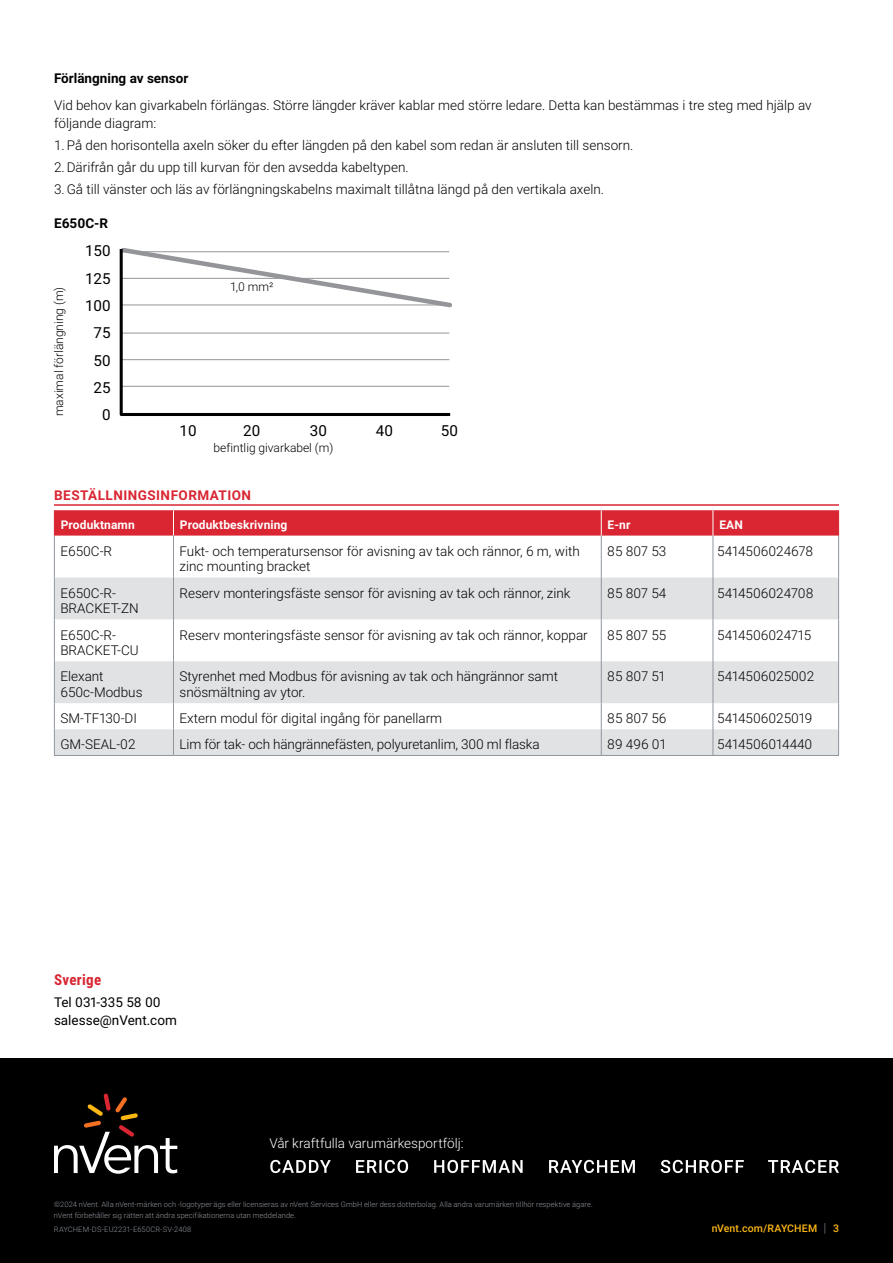
<style>
.page{position:relative;width:893px;height:1263px;background:#fff}
.page>*{position:absolute;margin:0;border:0;box-sizing:border-box;transform-origin:0 0}
.t1{font:15.15px/27.3px "Roboto";color:#000;text-align:center}
.t2{font:700 15px "Roboto Condensed";letter-spacing:.02em;color:#d92632}
.t3{font:300 13.5px/15.8px "Roboto";color:#000}
.t4{font:300 13.5px "Roboto";color:#fff}
.t5{font:13.5px/18px "Roboto";color:#000}
.t6{font:700 13.5px "Roboto";color:#000}
.t7{font:700 13.5px "Roboto";letter-spacing:.035em;color:#d92632}
.t8{font:300 12px "Roboto";color:#000}
.t9{font:700 12px "Roboto";letter-spacing:.01em;color:#fff}
.t10{font:500 10.5px "Roboto";letter-spacing:.015em;color:#fdb714}
.t11{font:300 7.5px/10.5px "Roboto";letter-spacing:.01em;color:#90969e}
.s1{font-weight:300;font-size:12.6px;color:#90969e}
</style>
<div class="page">
<div style="left:0;top:1058px;width:893px;height:205px;background:#000"></div>
<svg style="left:270px;top:1160px;width:569px;height:13px"></svg>
<svg style="left:54px;top:1093px;width:123px;height:81px"></svg>
<hr style="left:54px;top:504px;width:785px;height:2px;background:#d92632">
<svg style="left:119px;top:247px;width:333px;height:169px"></svg>
<svg style="left:55px;top:577px;width:783px;height:178px;fill:#e1e2e4"></svg>
<hr style="left:54px;top:536px;width:1px;height:41px;background:#90969e">
<hr style="left:173px;top:536px;width:1px;height:41px;background:#90969e">
<hr style="left:601px;top:536px;width:1px;height:41px;background:#90969e">
<hr style="left:713px;top:536px;width:1px;height:41px;background:#90969e">
<hr style="left:838px;top:536px;width:1px;height:41px;background:#90969e">
<hr style="left:54px;top:577px;width:1px;height:42px;background:#90969e">
<hr style="left:173px;top:577px;width:1px;height:42px;background:#90969e">
<hr style="left:601px;top:577px;width:1px;height:42px;background:#90969e">
<hr style="left:713px;top:577px;width:1px;height:42px;background:#90969e">
<hr style="left:838px;top:577px;width:1px;height:42px;background:#90969e">
<hr style="left:54px;top:619px;width:1px;height:42px;background:#90969e">
<hr style="left:173px;top:619px;width:1px;height:42px;background:#90969e">
<hr style="left:601px;top:619px;width:1px;height:42px;background:#90969e">
<hr style="left:713px;top:619px;width:1px;height:42px;background:#90969e">
<hr style="left:838px;top:619px;width:1px;height:42px;background:#90969e">
<hr style="left:54px;top:661px;width:1px;height:42px;background:#90969e">
<hr style="left:173px;top:661px;width:1px;height:42px;background:#90969e">
<hr style="left:601px;top:661px;width:1px;height:42px;background:#90969e">
<hr style="left:713px;top:661px;width:1px;height:42px;background:#90969e">
<hr style="left:838px;top:661px;width:1px;height:42px;background:#90969e">
<svg style="left:54px;top:703px;width:1px;height:52px"></svg>
<svg style="left:173px;top:703px;width:1px;height:52px"></svg>
<svg style="left:601px;top:703px;width:1px;height:52px"></svg>
<svg style="left:713px;top:703px;width:1px;height:52px"></svg>
<svg style="left:838px;top:703px;width:1px;height:52px"></svg>
<hr style="left:54px;top:755px;width:119px;height:1px;background:#90969e">
<hr style="left:173px;top:755px;width:428px;height:1px;background:#90969e">
<hr style="left:601px;top:755px;width:112px;height:1px;background:#90969e">
<hr style="left:713px;top:755px;width:126px;height:1px;background:#90969e">
<svg style="left:54px;top:510px;width:785px;height:26px;background:#d92b37"></svg>
<p class="t6" style="left:54px;top:69px;width:136px">Förlängning av sensor</p>
<p class="t3" style="left:54px;top:95px;width:759px;line-height:18px">Vid behov kan givarkabeln förlängas. Större längder kräver kablar med större ledare. Detta kan bestämmas i tre steg med hjälp av följande diagram:</p>
<p class="t3" style="left:54px;top:133px;width:581px;line-height:22.2px">1.På den horisontella axeln söker du efter längden på den kabel som redan är ansluten till sensorn.<br>2.Därifrån går du upp till kurvan för den avsedda kabeltypen.<br>3.Gå till vänster och läs av förlängningskabelns maximalt tillåtna längd på den vertikala axeln.</p>
<p class="t6" style="left:54px;top:214px;width:55px">E650C-R</p>
<p class="t8" style="left:50px;top:416px;width:131px;rotate:-90deg">maximal förlängning (m)</p>
<p class="t1" style="left:85px;top:237px;width:27px">150<br>125<br>100<br>75<br>50<br>25</p>
<p class="t1" style="left:102px;top:401px;width:10px">0</p>
<p class="t8" style="left:230px;top:278px;width:44px">1,0 mm²</p>
<p class="t1" style="left:180px;top:416px;width:19px">10</p>
<p class="t1" style="left:243px;top:416px;width:19px">20</p>
<p class="t1" style="left:310px;top:416px;width:19px">30</p>
<p class="t1" style="left:376px;top:416px;width:19px">40</p>
<p class="t1" style="left:441px;top:416px;width:19px">50</p>
<p class="t8" style="left:214px;top:440px;width:121px">befintlig givarkabel (m)</p>
<p class="t7" style="left:54px;top:486px;width:198px">BESTÄLLNINGSINFORMATION</p>
<p class="t9" style="left:61px;top:516px;width:76px">Produktnamn</p>
<p class="t9" style="left:180px;top:516px;width:109px">Produktbeskrivning</p>
<p class="t9" style="left:608px;top:516px;width:24px">E-nr</p>
<p class="t9" style="left:719px;top:516px;width:25px">EAN</p>
<p class="t3" style="left:60px;top:542px;width:53px">E650C-R</p>
<p class="t3" style="left:179px;top:542px;width:402px">Fukt- och temperatursensor för avisning av tak och rännor, 6 m, with zinc mounting bracket</p>
<p class="t3" style="left:607px;top:542px;width:61px">85 807 53</p>
<p class="t3" style="left:717px;top:542px;width:98px">5414506024678</p>
<p class="t3" style="left:60px;top:584px;width:80px">E650C-R-<br>BRACKET-ZN</p>
<p class="t3" style="left:179px;top:584px;width:393px">Reserv monteringsfäste sensor för avisning av tak och rännor, zink</p>
<p class="t3" style="left:607px;top:584px;width:61px">85 807 54</p>
<p class="t3" style="left:717px;top:584px;width:98px">5414506024708</p>
<p class="t3" style="left:60px;top:626px;width:80px">E650C-R-<br>BRACKET-CU</p>
<p class="t3" style="left:179px;top:626px;width:410px">Reserv monteringsfäste sensor för avisning av tak och rännor, koppar</p>
<p class="t3" style="left:607px;top:626px;width:61px">85 807 55</p>
<p class="t3" style="left:717px;top:626px;width:96px">5414506024715</p>
<p class="t3" style="left:60px;top:668px;width:84px">Elexant<br>650c-Modbus</p>
<p class="t3" style="left:179px;top:668px;width:380px">Styrenhet med Modbus för avisning av tak och hängrännor samt snösmältning av ytor.</p>
<p class="t3" style="left:607px;top:668px;width:59px">85 807 51</p>
<p class="t3" style="left:717px;top:668px;width:98px">5414506025002</p>
<p class="t3" style="left:60px;top:710px;width:78px">SM-TF130-DI</p>
<p class="t3" style="left:179px;top:710px;width:264px">Extern modul för digital ingång för panellarm</p>
<p class="t3" style="left:607px;top:710px;width:61px">85 807 56</p>
<p class="t3" style="left:717px;top:710px;width:97px">5414506025019</p>
<p class="t3" style="left:60px;top:736px;width:77px">GM-SEAL-02</p>
<p class="t3" style="left:179px;top:736px;width:362px">Lim för tak- och hängrännefästen, polyuretanlim, 300 ml flaska</p>
<p class="t3" style="left:607px;top:736px;width:60px">89 496 01</p>
<p class="t3" style="left:717px;top:736px;width:97px">5414506014440</p>
<p class="t2" style="left:54px;top:969px;width:49px">Sverige</p>
<p class="t5" style="left:54px;top:992px;width:124px">Tel 031-335 58 00 salesse@nVent.com</p>
<p class="t4" style="left:269px;top:1134px;width:196px">Vår kraftfulla varumärkesportfölj:</p>
<p class="t11" style="left:54px;top:1199px;width:540px">©2024 nVent. Alla nVent-märken och -logotyper ägs eller licensieras av nVent Services GmbH eller dess dotterbolag. Alla andra varumärken tillhör respektive ägare. nVent förbehåller sig rätten att ändra specifikationerna utan meddelande.</p>
<p class="t11" style="left:54px;top:1224px;width:139px">RAYCHEM-DS-EU2231-E650CR-SV-2408</p>
<p class="t10" style="left:712px;top:1221px;width:129px">nVent.com/RAYCHEM <span class="s1">|</span> 3</p>
</div>
